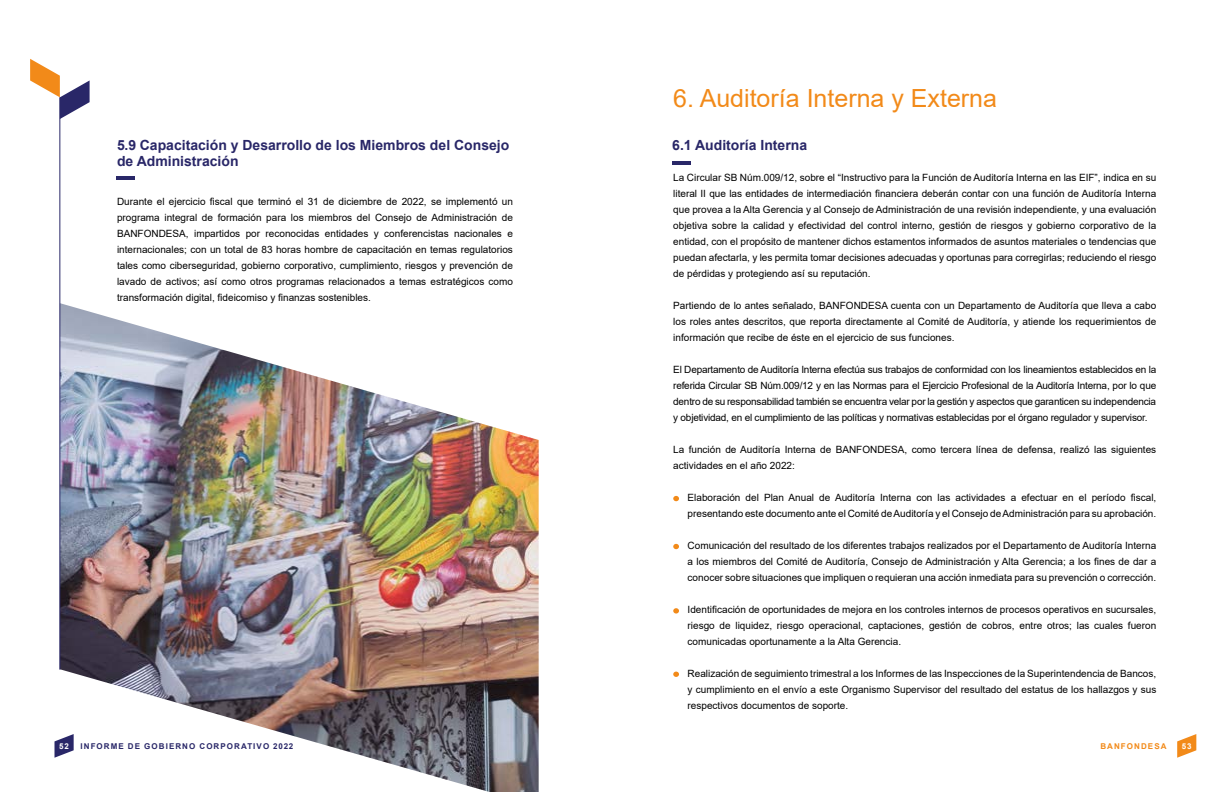
<style>
.page{position:relative;width:1224px;height:792px;background:#fff}
.page>*{position:absolute;margin:0;border:0;box-sizing:border-box;transform-origin:0 0}
.t1{font:25px "Arial";color:#f28a19}
.t2{font:700 14px/16.8px "Arial";color:#292768}
.t3{font:10px/16px "Arial";color:#000;text-align:justify}
.t4{font:700 8px "Arial";letter-spacing:.135em;color:#292768}
.t5{font:700 8px "Arial";letter-spacing:.135em;color:#f28a19}
.t6{font:700 8px "Arial";color:#fff}
</style>
<div class="page">
<svg style="left:55px;top:739px;width:5px;height:19px"></svg>
<svg style="left:1177px;top:734px;width:19px;height:24px"></svg>
<hr style="left:117px;top:176px;width:18px;height:4px;background:#292768">
<hr style="left:672px;top:161px;width:18px;height:4px;background:#292768">
<img style="left:60px;top:303px;width:479px;height:489px">
<svg style="left:30px;top:59px;width:60px;height:60px"></svg>
<hr style="left:59px;top:97px;width:1px;height:573px;background:#292768">
<svg style="left:673px;top:496px;width:6px;height:5px"></svg>
<svg style="left:673px;top:544px;width:6px;height:5px"></svg>
<svg style="left:673px;top:608px;width:6px;height:6px"></svg>
<svg style="left:673px;top:672px;width:6px;height:5px"></svg>
<h2 class="t2" style="left:117px;top:136px;width:394px">5.9 Capacitación y Desarrollo de los Miembros del Consejo de Administración</h2>
<p class="t3" style="left:117px;top:193px;width:397px">Durante el ejercicio fiscal que terminó el 31 de diciembre de 2022, se implementó un programa integral de formación para los miembros del Consejo de Administración de BANFONDESA, impartidos por reconocidas entidades y conferencistas nacionales e internacionales; con un total de 83 horas hombre de capacitación en temas regulatorios tales como ciberseguridad, gobierno corporativo, cumplimiento, riesgos y prevención de lavado de activos; así como otros programas relacionados a temas estratégicos como transformación digital, fideicomiso y finanzas sostenibles.</p>
<h1 class="t1" style="left:673px;top:81px;width:325px">6. Auditoría Interna y Externa</h1>
<h2 class="t2" style="left:672px;top:136px;width:136px">6.1 Auditoría Interna</h2>
<p class="t3" style="left:673px;top:169px;width:485px">La Circular SB Núm.009/12, sobre el “Instructivo para la Función de Auditoría Interna en las EIF”, indica en su literal II que las entidades de intermediación financiera deberán contar con una función de Auditoría Interna que provea a la Alta Gerencia y al Consejo de Administración de una revisión independiente, y una evaluación objetiva sobre la calidad y efectividad del control interno, gestión de riesgos y gobierno corporativo de la entidad, con el propósito de mantener dichos estamentos informados de asuntos materiales o tendencias que puedan afectarla, y les permita tomar decisiones adecuadas y oportunas para corregirlas; reduciendo el riesgo de pérdidas y protegiendo así su reputación.</p>
<p class="t3" style="left:673px;top:297px;width:485px">Partiendo de lo antes señalado, BANFONDESA cuenta con un Departamento de Auditoría que lleva a cabo los roles antes descritos, que reporta directamente al Comité de Auditoría, y atiende los requerimientos de información que recibe de éste en el ejercicio de sus funciones.</p>
<p class="t3" style="left:673px;top:361px;width:485px">El Departamento de Auditoría Interna efectúa sus trabajos de conformidad con los lineamientos establecidos en la referida Circular SB Núm.009/12 y en las Normas para el Ejercicio Profesional de la Auditoría Interna, por lo que dentro de su responsabilidad también se encuentra velar por la gestión y aspectos que garanticen su independencia y objetividad, en el cumplimiento de las políticas y normativas establecidas por el órgano regulador y supervisor.</p>
<p class="t3" style="left:673px;top:441px;width:485px">La función de Auditoría Interna de BANFONDESA, como tercera línea de defensa, realizó las siguientes actividades en el año 2022:</p>
<p class="t3" style="left:688px;top:489px;width:470px">Elaboración del Plan Anual de Auditoría Interna con las actividades a efectuar en el período fiscal, presentando este documento ante el Comité de Auditoría y el Consejo de Administración para su aprobación.</p>
<p class="t3" style="left:688px;top:537px;width:470px">Comunicación del resultado de los diferentes trabajos realizados por el Departamento de Auditoría Interna a los miembros del Comité de Auditoría, Consejo de Administración y Alta Gerencia; a los fines de dar a conocer sobre situaciones que impliquen o requieran una acción inmediata para su prevención o corrección.</p>
<p class="t3" style="left:688px;top:601px;width:470px">Identificación de oportunidades de mejora en los controles internos de procesos operativos en sucursales, riesgo de liquidez, riesgo operacional, captaciones, gestión de cobros, entre otros; las cuales fueron comunicadas oportunamente a la Alta Gerencia.</p>
<p class="t3" style="left:688px;top:665px;width:470px">Realización de seguimiento trimestral a los Informes de las Inspecciones de la Superintendencia de Bancos, y cumplimiento en el envío a este Organismo Supervisor del resultado del estatus de los hallazgos y sus respectivos documentos de soporte.</p>
<p class="t6" style="left:59px;top:740px;width:11px">52</p>
<p class="t4" style="left:81px;top:740px;width:214px">INFORME DE GOBIERNO CORPORATIVO 2022</p>
<p class="t5" style="left:1100px;top:740px;width:68px">BANFONDESA</p>
<p class="t6" style="left:1182px;top:740px;width:11px">53</p>
</div>
